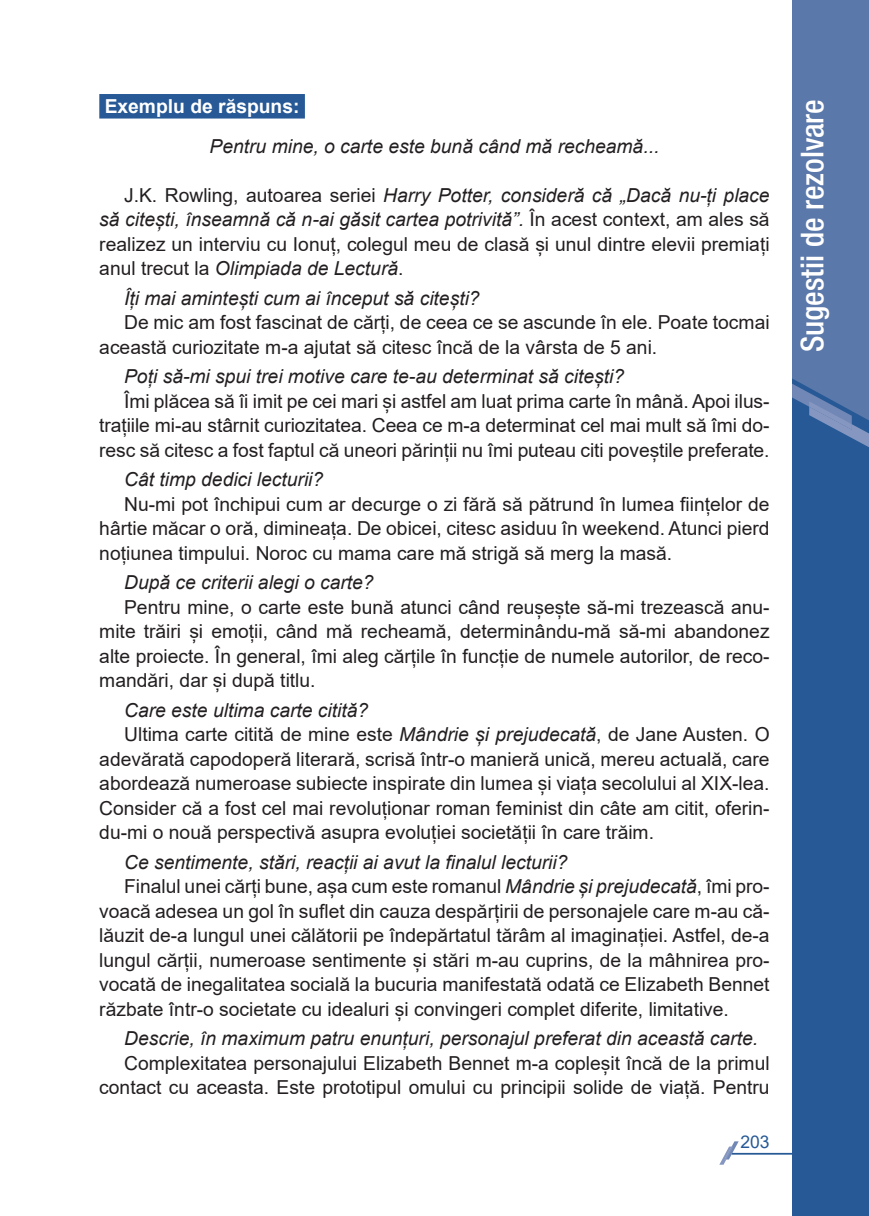
<style>
.page{position:relative;width:869px;height:1216px;background:#fff}
.page>*{position:absolute;margin:0;border:0;box-sizing:border-box;transform-origin:0 0}
.t1{font:500 condensed 31.5px "Helvetica Neue LT Pro";color:#fff}
.Text_baza{font:19.25px/24.5px "Arial";color:#231f20;text-align:justify}
.Text_baza-2{font:italic 19.25px "Arial";color:#231f20}
.Text_baza-3{font:700 19.25px "Arial";color:#fff}
.t2{font:17.5px "Arial";color:#265996}
.s1{font-style:italic}
</style>
<div class="page">
<hr style="left:731px;top:1152px;width:137px;height:2px;background:#265996">
<svg style="left:720px;top:1141px;width:18px;height:23px"></svg>
<div style="left:791px;top:0;width:77px;height:1215px;background:#265996"></div>
<svg style="left:791px;top:0;width:77px;height:447px;background:#5b78aa"></svg>
<div style="left:99px;top:94px;width:206px;height:24px;background:#265996"></div>
<p class="Text_baza-3" style="left:105px;top:93px;width:196px">Exemplu de răspuns:</p>
<p class="Text_baza-2" style="left:209px;top:133px;width:451px">Pentru mine, o carte este bună când mă recheamă...</p>
<p class="Text_baza" style="left:99px;top:182px;width:671px;text-indent:25px">J.K. Rowling, autoarea seriei <span class="s1">Harry Potter, consideră că „Dacă nu-ți place să citești, înseamnă că n-ai găsit cartea potrivită”.</span> În acest context, am ales să realizez un interviu cu Ionuț, colegul meu de clasă și unul dintre elevii premiați anul trecut la <span class="s1">Olimpiada de Lectură</span>.</p>
<p class="Text_baza-2" style="left:124px;top:285px;width:357px">Îți mai amintești cum ai început să citești?</p>
<p class="Text_baza" style="left:99px;top:310px;width:671px;text-indent:25px">De mic am fost fascinat de cărți, de ceea ce se ascunde în ele. Poate tocmai această curiozitate m-a ajutat să citesc încă de la vârsta de 5 ani.</p>
<p class="Text_baza-2" style="left:124px;top:364px;width:501px">Poți să-mi spui trei motive care te-au determinat să citești?</p>
<p class="Text_baza" style="left:99px;top:388px;width:671px;text-indent:25px">Îmi plăcea să îi imit pe cei mari și astfel am luat prima carte în mână. Apoi ilus&shy;trațiile mi-au stârnit curiozitatea. Ceea ce m-a determinat cel mai mult să îmi do&shy;resc să citesc a fost faptul că uneori părinții nu îmi puteau citi poveștile preferate.</p>
<p class="Text_baza-2" style="left:124px;top:467px;width:200px">Cât timp dedici lecturii?</p>
<p class="Text_baza" style="left:99px;top:491px;width:671px;text-indent:25px">Nu-mi pot închipui cum ar decurge o zi fără să pătrund în lumea ființelor de hârtie măcar o oră, dimineața. De obicei, citesc asiduu în weekend. Atunci pierd noțiunea timpului. Noroc cu mama care mă strigă să merg la masă.</p>
<p class="Text_baza-2" style="left:124px;top:570px;width:251px">După ce criterii alegi o carte?</p>
<p class="Text_baza" style="left:99px;top:594px;width:671px;text-indent:25px">Pentru mine, o carte este bună atunci când reușește să-mi trezească anu&shy;mite trăiri și emoții, când mă recheamă, determinându-mă să-mi abandonez alte proiecte. În general, îmi aleg cărțile în funcție de numele autorilor, de reco&shy;mandări, dar și după titlu.</p>
<p class="Text_baza-2" style="left:124px;top:697px;width:245px">Care este ultima carte citită?</p>
<p class="Text_baza" style="left:99px;top:722px;width:671px;text-indent:25px">Ultima carte citită de mine este <span class="s1">Mândrie și prejudecată</span>, de Jane Austen. O adevărată capodoperă literară, scrisă într-o manieră unică, mereu actuală, care abordează numeroase subiecte inspirate din lumea și viața secolului al XIX-lea.<br>Consider că a fost cel mai revoluționar roman feminist din câte am citit, oferin&shy;du-mi o nouă perspectivă asupra evoluției societății în care trăim.</p>
<p class="Text_baza-2" style="left:124px;top:849px;width:444px">Ce sentimente, stări, reacții ai avut la finalul lecturii?</p>
<p class="Text_baza" style="left:99px;top:874px;width:671px;text-indent:25px">Finalul unei cărți bune, așa cum este romanul <span class="s1">Mândrie și prejudecată</span>, îmi pro&shy;voacă adesea un gol în suflet din cauza despărțirii de personajele care m-au că&shy;lăuzit de-a lungul unei călătorii pe îndepărtatul tărâm al imaginației. Astfel, de-a lungul cărții, numeroase sentimente și stări m-au cuprins, de la mâhnirea pro&shy;vocată de inegalitatea socială la bucuria manifestată odată ce Elizabeth Bennet răzbate într-o societate cu idealuri și convingeri complet diferite, limitative.</p>
<p class="Text_baza-2" style="left:124px;top:1026px;width:635px">Descrie, în maximum patru enunțuri, personajul preferat din această carte.</p>
<p class="Text_baza" style="left:99px;top:1050px;width:671px;text-align:right">Complexitatea personajului Elizabeth Bennet m-a copleșit încă de la primul contact cu aceasta. Este prototipul omului cu principii solide de viață. Pentru</p>
<p class="t2" style="left:740px;top:1129px;width:31px">203</p>
<h1 class="t1" style="left:793px;top:352px;width:254px;rotate:-90deg">Sugestii de rezolvare</h1>
</div>
